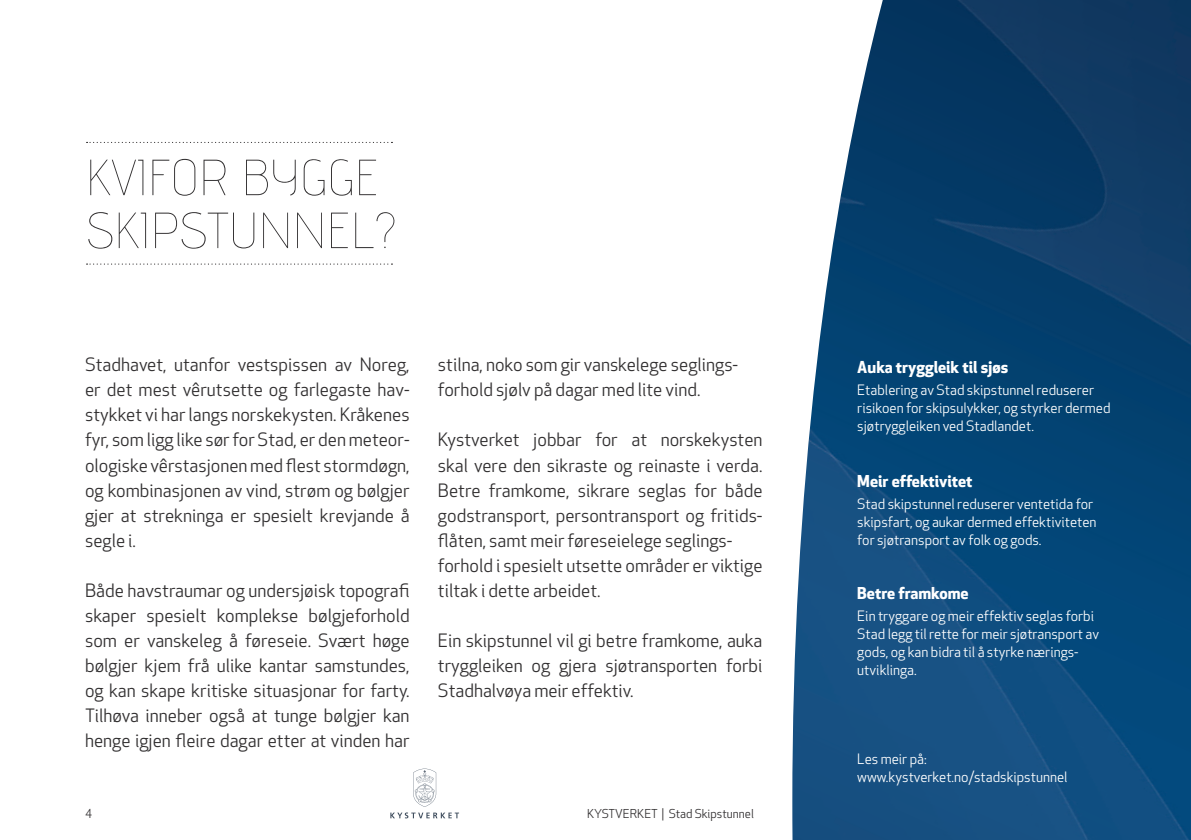
<style>
.page{position:relative;width:1191px;height:840px;background:#fff}
.page>*{position:absolute;margin:0;border:0;box-sizing:border-box;transform-origin:0 0}
.t1{font:50.6px "advent Lt 3";color:#312f30}
.t2{font:18px/25px "Apex New PS Book Tabular";color:#312f30;text-align:justify}
.t3{font:16px "Apex New PS Bold Tabular";color:#fff}
.t4{font:14px/18px "Apex New PS Book Tabular";color:#fff}
.t5{font:12px "Apex New PS Book Tabular";color:#312f30}
</style>
<div class="page">
<img style="left:792px;top:0;width:399px;height:839px">
<svg style="left:87px;top:263px;width:305px;height:1px"></svg>
<svg style="left:87px;top:142px;width:305px;height:1px"></svg>
<svg style="left:413px;top:768px;width:23px;height:38px"></svg>
<svg style="left:390px;top:812px;width:69px;height:5px"></svg>
<p class="t1" style="left:86px;top:147px;width:295px">KVIFOR BYGGE</p>
<p class="t1" style="left:86px;top:200px;width:314px">SKIPSTUNNEL?</p>
<p class="t2" style="left:85px;top:353px;width:326px">Stadhavet, utanfor vestspissen av Noreg, er det mest vêrutsette og farlegaste hav-</p>
<p class="t2" style="left:85px;top:403px;width:326px">stykket vi har langs norskekysten. Kråkenes fyr, som ligg like sør for Stad, er den meteor&shy;ologiske vêrstasjonen med flest stormdøgn, og kombinasjonen av vind, strøm og bølgjer gjer at strekninga er spesielt krevjande å segle i.</p>
<p class="t2" style="left:85px;top:578px;width:326px">Både havstraumar og undersjøisk topografi skaper spesielt komplekse bølgjeforhold som er vanskeleg å føreseie. Svært høge bølgjer kjem frå ulike kantar samstundes, og kan skape kritiske situasjonar for farty.</p>
<p class="t2" style="left:85px;top:703px;width:326px">Tilhøva inneber også at tunge bølgjer kan henge igjen fleire dagar etter at vinden har</p>
<p class="t2" style="left:438px;top:353px;width:302px">stilna, noko som gir vanskelege seglings-</p>
<p class="t2" style="left:438px;top:378px;width:264px">forhold sjølv på dagar med lite vind.</p>
<p class="t2" style="left:438px;top:428px;width:326px">Kystverket jobbar for at norskekysten skal vere den sikraste og reinaste i verda.<br>Betre framkome, sikrare seglas for både godstransport, persontransport og fritids&shy;flåten, samt meir føreseielege seglings-</p>
<p class="t2" style="left:438px;top:553px;width:326px">forhold i spesielt utsette områder er viktige tiltak i dette arbeidet.</p>
<p class="t2" style="left:438px;top:628px;width:326px">Ein skipstunnel vil gi betre framkome, auka tryggleiken og gjera sjøtransporten forbi Stadhalvøya meir effektiv.</p>
<p class="t5" style="left:85px;top:806px;width:9px">4</p>
<p class="t5" style="left:587px;top:806px;width:168px">KYSTVERKET | Stad Skipstunnel</p>
<p class="t3" style="left:857px;top:357px;width:153px">Auka tryggleik til sjøs</p>
<p class="t4" style="left:857px;top:381px;width:255px">Etablering av Stad skipstunnel reduserer risikoen for skipsulykker, og styrker dermed sjøtryggleiken ved Stadlandet.</p>
<p class="t3" style="left:857px;top:472px;width:117px">Meir effektivitet</p>
<p class="t4" style="left:857px;top:495px;width:241px">Stad skipstunnel reduserer ventetida for skipsfart, og aukar dermed effektiviteten for sjøtransport av folk og gods.</p>
<p class="t3" style="left:857px;top:583px;width:113px">Betre framkome</p>
<p class="t4" style="left:857px;top:607px;width:243px">Ein tryggare og meir effektiv seglas forbi<br>Stad legg til rette for meir sjøtransport av gods, og kan bidra til å styrke nærings-</p>
<p class="t4" style="left:857px;top:661px;width:61px">utviklinga.</p>
<p class="t4" style="left:857px;top:750px;width:71px">Les meir på:</p>
<p class="t4" style="left:857px;top:768px;width:212px">www.kystverket.no/stadskipstunnel</p>
</div>
